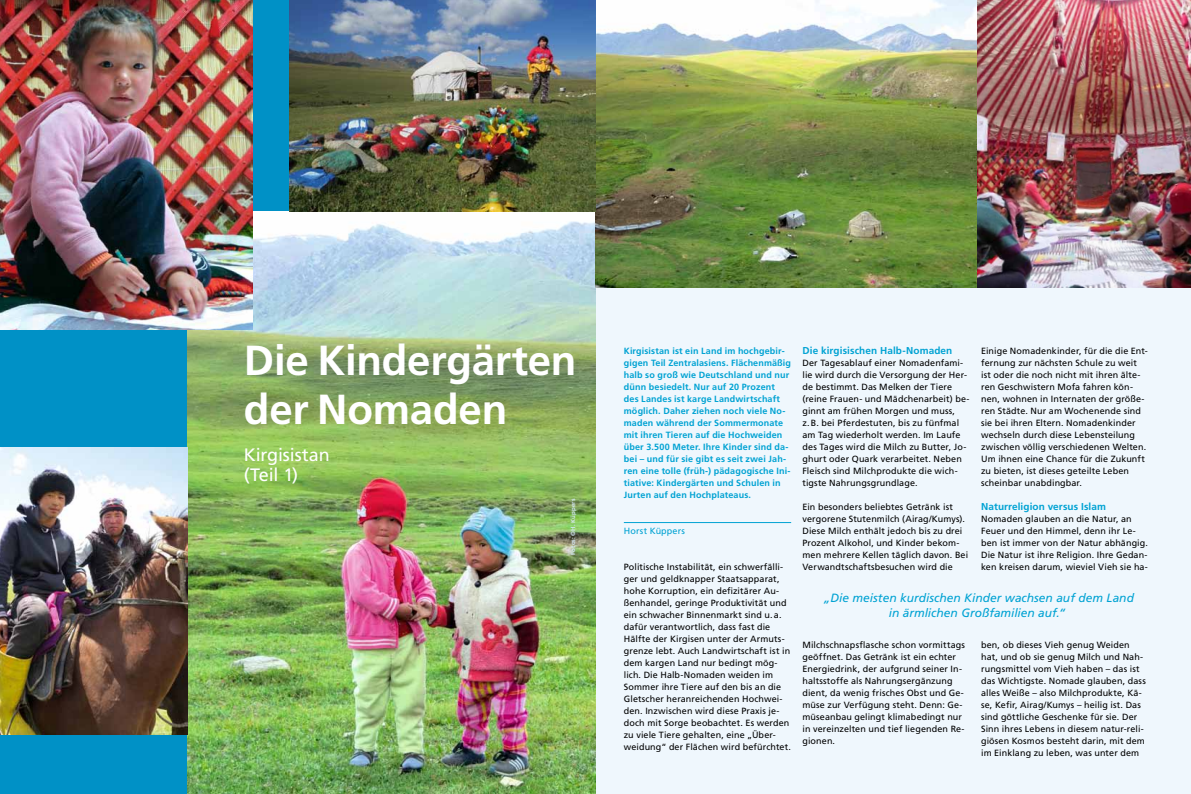
<style>
.page{position:relative;width:1191px;height:794px;background:#fff}
.page>*{position:absolute;margin:0;border:0;box-sizing:border-box;transform-origin:0 0}
.t1{font:700 42px/49px "Frutiger LT Std";letter-spacing:-.005em;color:#fff}
.t2{font:18px/20px "Frutiger LT Std";letter-spacing:-.01em;color:#fff}
.t3{font:italic 12px/14.5px "Frutiger LT Std";color:#00a2d3;text-align:center}
.t4{font:700 10px "Frutiger LT Std";letter-spacing:.01em;color:#00a2d3}
.t5{font:9px/12px "Frutiger LT Std";letter-spacing:.01em;color:#000}
.t6{font:700 9px/12px "Frutiger LT Std";letter-spacing:.015em;color:#00a2d3}
.t7{font:9px "Frutiger LT Std";letter-spacing:.02em;color:#00a2d3}
.t8{font:700 6px "Frutiger LT Std";letter-spacing:.025em;color:#d6e9f6}
</style>
<div class="page">
<div style="left:595px;top:0;width:596px;height:794px;background:#eff7fd"></div>
<div style="left:0;top:0;width:595px;height:794px;background:#0091c6"></div>
<hr style="left:624px;top:522px;width:167px;height:1px;background:#00a2d3">
<img style="left:187px;top:211px;width:408px;height:583px">
<img style="left:595px;top:0;width:596px;height:287px">
<img style="left:0;top:0;width:252px;height:330px">
<img style="left:289px;top:0;width:306px;height:211px">
<img style="left:0;top:448px;width:187px;height:286px">
<h1 class="t1" style="left:244px;top:336px;width:334px">Die Kindergärten der Nomaden</h1>
<h2 class="t2" style="left:244px;top:444px;width:87px">Kirgisistan (Teil 1)</h2>
<p class="t8" style="left:569px;top:555px;width:58px;rotate:-90deg">Fotos: ©H. Küppers</p>
<p class="t6" style="left:624px;top:345px;width:169px">Kirgisistan ist ein Land im hochgebir&shy;gigen Teil Zentralasiens. Flächenmäßig halb so groß wie Deutschland und nur dünn besiedelt. Nur auf 20 Prozent des Landes ist karge Landwirtschaft möglich. Daher ziehen noch viele No&shy;maden während der Sommermonate mit ihren Tieren auf die Hochweiden über 3.500 Meter. Ihre Kinder sind da&shy;bei – und für sie gibt es seit zwei Jah&shy;ren eine tolle (früh-) pädagogische Ini&shy;tiative: Kindergärten und Schulen in Jurten auf den Hochplateaus.</p>
<p class="t7" style="left:624px;top:526px;width:63px">Horst Küppers</p>
<p class="t5" style="left:624px;top:561px;width:169px">Politische Instabilität, ein schwerfälli&shy;ger und geldknapper Staatsapparat, hohe Korruption, ein defizitärer Au&shy;ßenhandel, geringe Produktivität und ein schwacher Binnenmarkt sind u.a. dafür verantwortlich, dass fast die Hälfte der Kirgisen unter der Armuts&shy;grenze lebt. Auch Landwirtschaft ist in dem kargen Land nur bedingt mög&shy;lich. Die Halb-Nomaden weiden im Sommer ihre Tiere auf den bis an die Gletscher heranreichenden Hochwei&shy;den. Inzwischen wird diese Praxis je&shy;doch mit Sorge beobachtet. Es werden zu viele Tiere gehalten, eine „Über&shy;weidung“ der Flächen wird befürchtet.</p>
<p class="t4" style="left:802px;top:345px;width:151px">Die kirgisischen Halb-Nomaden</p>
<p class="t5" style="left:802px;top:357px;width:168px">Der Tagesablauf einer Nomadenfami&shy;lie wird durch die Versorgung der Her&shy;de bestimmt. Das Melken der Tiere (reine Frauen- und Mädchenarbeit) be&shy;ginnt am frühen Morgen und muss, z.B. bei Pferdestuten, bis zu fünfmal am Tag wiederholt werden. Im Laufe des Tages wird die Milch zu Butter, Jo&shy;ghurt oder Quark verarbeitet. Neben Fleisch sind Milchprodukte die wich&shy;tigste Nahrungsgrundlage.</p>
<p class="t5" style="left:802px;top:501px;width:167px">Ein besonders beliebtes Getränk ist vergorene Stutenmilch (Airag/Kumys).<br>Diese Milch enthält jedoch bis zu drei Prozent Alkohol, und Kinder bekom&shy;men mehrere Kellen täglich davon. Bei Verwandtschaftsbesuchen wird die</p>
<p class="t5" style="left:981px;top:345px;width:168px">Einige Nomadenkinder, für die die Ent&shy;fernung zur nächsten Schule zu weit ist oder die noch nicht mit ihren älte&shy;ren Geschwistern Mofa fahren kön&shy;nen, wohnen in Internaten der größe&shy;ren Städte. Nur am Wochenende sind sie bei ihren Eltern. Nomadenkinder wechseln durch diese Lebensteilung zwischen völlig verschiedenen Welten.<br>Um ihnen eine Chance für die Zukunft zu bieten, ist dieses geteilte Leben scheinbar unabdingbar.</p>
<p class="t4" style="left:981px;top:501px;width:126px">Naturreligion versus Islam</p>
<p class="t5" style="left:981px;top:513px;width:168px">Nomaden glauben an die Natur, an Feuer und den Himmel, denn ihr Le&shy;ben ist immer von der Natur abhängig.<br>Die Natur ist ihre Religion. Ihre Gedan&shy;ken kreisen darum, wieviel Vieh sie ha-</p>
<h3 class="t3" style="left:824px;top:591px;width:312px">„Die meisten kurdischen Kinder wachsen auf dem Land in ärmlichen Großfamilien auf.“</h3>
<p class="t5" style="left:802px;top:639px;width:164px">Milchschnapsflasche schon vormittags geöffnet. Das Getränk ist ein echter Energiedrink, der aufgrund seiner In&shy;haltsstoffe als Nahrungsergänzung dient, da wenig frisches Obst und Ge&shy;müse zur Verfügung steht. Denn: Ge&shy;müseanbau gelingt klimabedingt nur in vereinzelten und tief liegenden Re&shy;gionen.</p>
<p class="t5" style="left:981px;top:639px;width:166px">ben, ob dieses Vieh genug Weiden hat, und ob sie genug Milch und Nah&shy;rungsmittel vom Vieh haben – das ist das Wichtigste. Nomade glauben, dass alles Weiße – also Milchprodukte, Kä&shy;se, Kefir, Airag/Kumys – heilig ist. Das sind göttliche Geschenke für sie. Der Sinn ihres Lebens in diesem natur-reli&shy;giösen Kosmos besteht darin, mit dem im Einklang zu leben, was unter dem</p>
</div>
